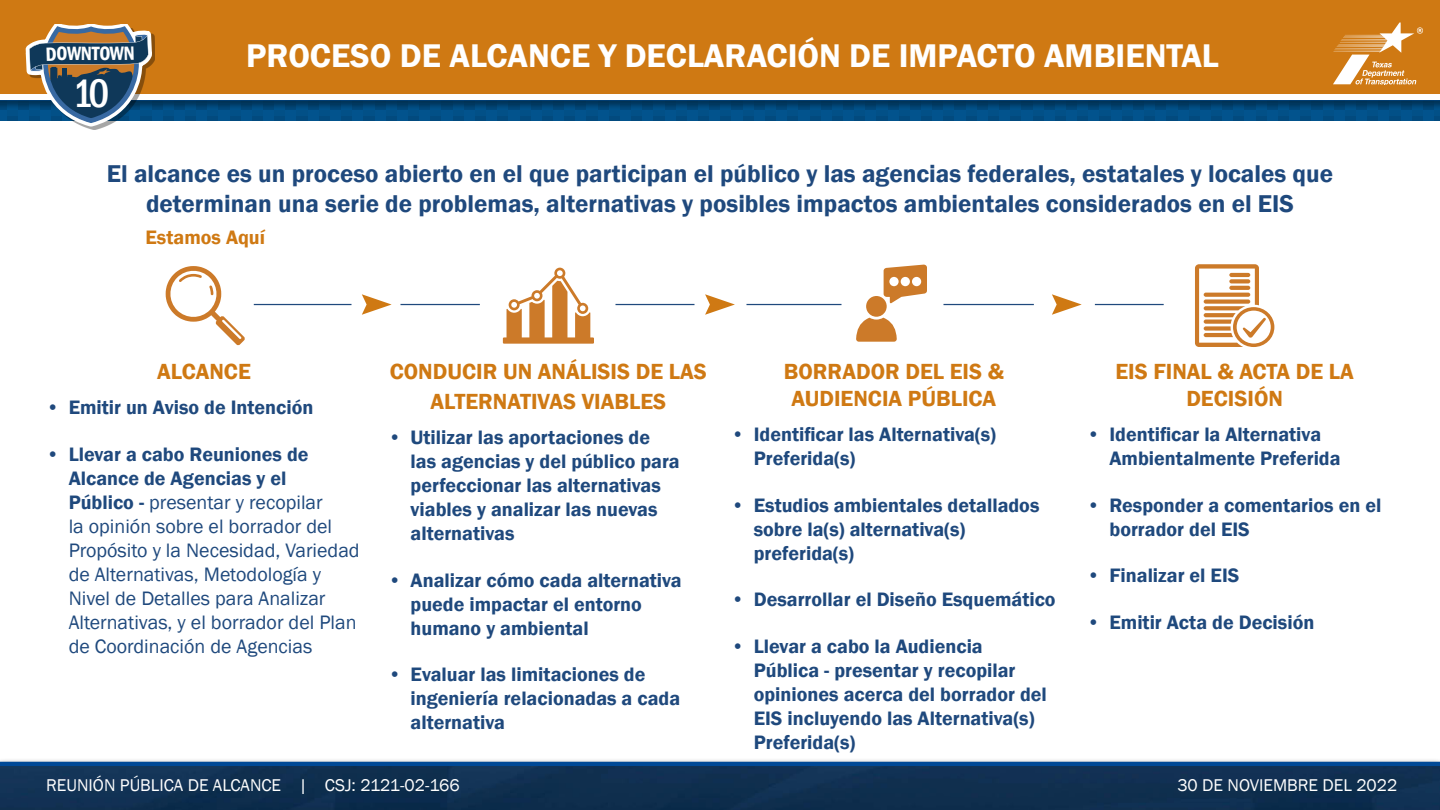
<style>
.page{position:relative;width:1440px;height:810px;background:#fff}
.page>*{position:absolute;margin:0;border:0;box-sizing:border-box;transform-origin:0 0}
.t1{font:500 condensed 40.88px "Franklin Gothic";color:#fff}
.t2{font:600 33.75px "Franklin Gothic";color:#fff}
.t3{font:600 25px/30px "Franklin Gothic";color:#1f497d;text-align:center}
.t4{font:600 22.5px/27px "Franklin Gothic";color:#cf7913;text-align:center}
.t5{font:600 20px/24px "Franklin Gothic";color:#1f497d}
.t6{font:20px/24px "Franklin Gothic";color:#1f497d}
.t7{font:600 20px "Franklin Gothic";color:#cf7913}
.t8{font:600 condensed 19.75px "Franklin Gothic";color:#fff}
.t9{font:17.5px "Franklin Gothic";color:#fff}
.s1{font-weight:600}
</style>
<div class="page">
<div style="left:0;top:0;width:1440px;height:94px;background:#cf7913"></div>
<img style="left:0;top:110px;width:1440px;height:11px">
<div style="left:0;top:100px;width:1440px;height:10px;background:#000;opacity:.65"></div>
<hr style="left:0;top:100px;width:1440px;height:1px;background:#004996">
<svg style="left:1333px;top:22px;width:90px;height:62px"></svg>
<div style="left:0;top:758px;width:1440px;height:19px;background:#000;opacity:.65"></div>
<div style="left:0;top:762px;width:1440px;height:5px;background:#004996"></div>
<img style="left:0;top:767px;width:1440px;height:43px">
<svg style="left:362px;top:294px;width:30px;height:21px"></svg>
<svg style="left:705px;top:294px;width:30px;height:21px"></svg>
<svg style="left:1052px;top:294px;width:30px;height:21px"></svg>
<svg style="left:166px;top:266px;width:79px;height:79px"></svg>
<svg style="left:503px;top:268px;width:91px;height:76px"></svg>
<svg style="left:856px;top:265px;width:71px;height:77px"></svg>
<svg style="left:1195px;top:264px;width:79px;height:83px"></svg>
<hr style="left:254px;top:304px;width:97px;height:1px;background:#1f497d">
<hr style="left:400px;top:304px;width:80px;height:1px;background:#1f497d">
<hr style="left:615px;top:304px;width:79px;height:1px;background:#1f497d">
<hr style="left:747px;top:304px;width:95px;height:1px;background:#1f497d">
<hr style="left:943px;top:304px;width:91px;height:1px;background:#1f497d">
<hr style="left:1095px;top:304px;width:69px;height:1px;background:#1f497d">
<svg style="left:22px;top:25px;width:133px;height:104px"></svg>
<p class="t8" style="left:67px;top:41px;width:45px">WNTO</p>
<h1 class="t1" style="left:72px;top:66px;width:39px">10</h1>
<p class="t2" style="left:246px;top:35px;width:974px">PROCESO DE ALCANCE Y DECLARACIÓN DE IMPACTO AMBIENTAL</p>
<p class="t3" style="left:107px;top:159px;width:1228px">El alcance es un proceso abierto en el que participan el público y las agencias federales, estatales y locales que determinan una serie de problemas, alternativas y posibles impactos ambientales considerados en el EIS</p>
<p class="t7" style="left:145px;top:225px;width:121px">Estamos Aquí</p>
<p class="t4" style="left:157px;top:358px;width:95px">ALCANCE</p>
<p class="t5" style="left:46px;top:396px;width:269px">• Emitir un Aviso de Intención</p>
<p class="t6" style="left:69px;top:442px;width:293px;text-indent:-22px"><span class="s1">• Llevar a cabo Reuniones de<br>Alcance de Agencias y el<br>Público -</span> presentar y recopilar<br>la opinión sobre el borrador del<br>Propósito y la Necesidad, Variedad de Alternativas, Metodología y<br>Nivel de Detalles para Analizar<br>Alternativas, y el borrador del Plan de Coordinación de Agencias</p>
<p class="t4" style="left:390px;top:357px;width:319px;line-height:30px">CONDUCIR UN ANÁLISIS DE LAS<br>ALTERNATIVAS VIABLES</p>
<p class="t5" style="left:411px;top:426px;width:271px;text-indent:-22px">• Utilizar las aportaciones de las agencias y del público para perfeccionar las alternativas viables y analizar las nuevas alternativas</p>
<p class="t5" style="left:411px;top:568px;width:273px;text-indent:-22px">• Analizar cómo cada alternativa puede impactar el entorno humano y ambiental</p>
<p class="t5" style="left:411px;top:663px;width:271px;text-indent:-22px">• Evaluar las limitaciones de ingeniería relacionadas a cada alternativa</p>
<p class="t4" style="left:784px;top:358px;width:222px">BORRADOR DEL EIS &amp;<br>AUDIENCIA PÚBLICA</p>
<p class="t5" style="left:754px;top:423px;width:244px;text-indent:-22px">• Identificar las Alternativa(s)<br>Preferida(s)</p>
<p class="t5" style="left:754px;top:493px;width:287px;text-indent:-22px">• Estudios ambientales detallados sobre la(s) alternativa(s) preferida(s)</p>
<p class="t5" style="left:731px;top:588px;width:326px">• Desarrollar el Diseño Esquemático</p>
<p class="t5" style="left:754px;top:634px;width:295px;text-indent:-22px">• Llevar a cabo la Audiencia<br>Pública - presentar y recopilar opiniones acerca del borrador del<br>EIS incluyendo las Alternativa(s)<br>Preferida(s)</p>
<p class="t4" style="left:1115px;top:358px;width:240px">EIS FINAL &amp; ACTA DE LA<br>DECISIÓN</p>
<p class="t5" style="left:1109px;top:423px;width:233px;text-indent:-22px">• Identificar la Alternativa<br>Ambientalmente Preferida</p>
<p class="t5" style="left:1109px;top:493px;width:273px;text-indent:-22px">• Responder a comentarios en el borrador del EIS</p>
<p class="t5" style="left:1087px;top:564px;width:154px">• Finalizar el EIS</p>
<p class="t5" style="left:1087px;top:610px;width:229px">• Emitir Acta de Decisión</p>
<p class="t9" style="left:46px;top:774px;width:415px">REUNIÓN PÚBLICA DE ALCANCE | CSJ: 2121-02-166</p>
<p class="t9" style="left:1177px;top:774px;width:222px">30 DE NOVIEMBRE DEL 2022</p>
</div>
